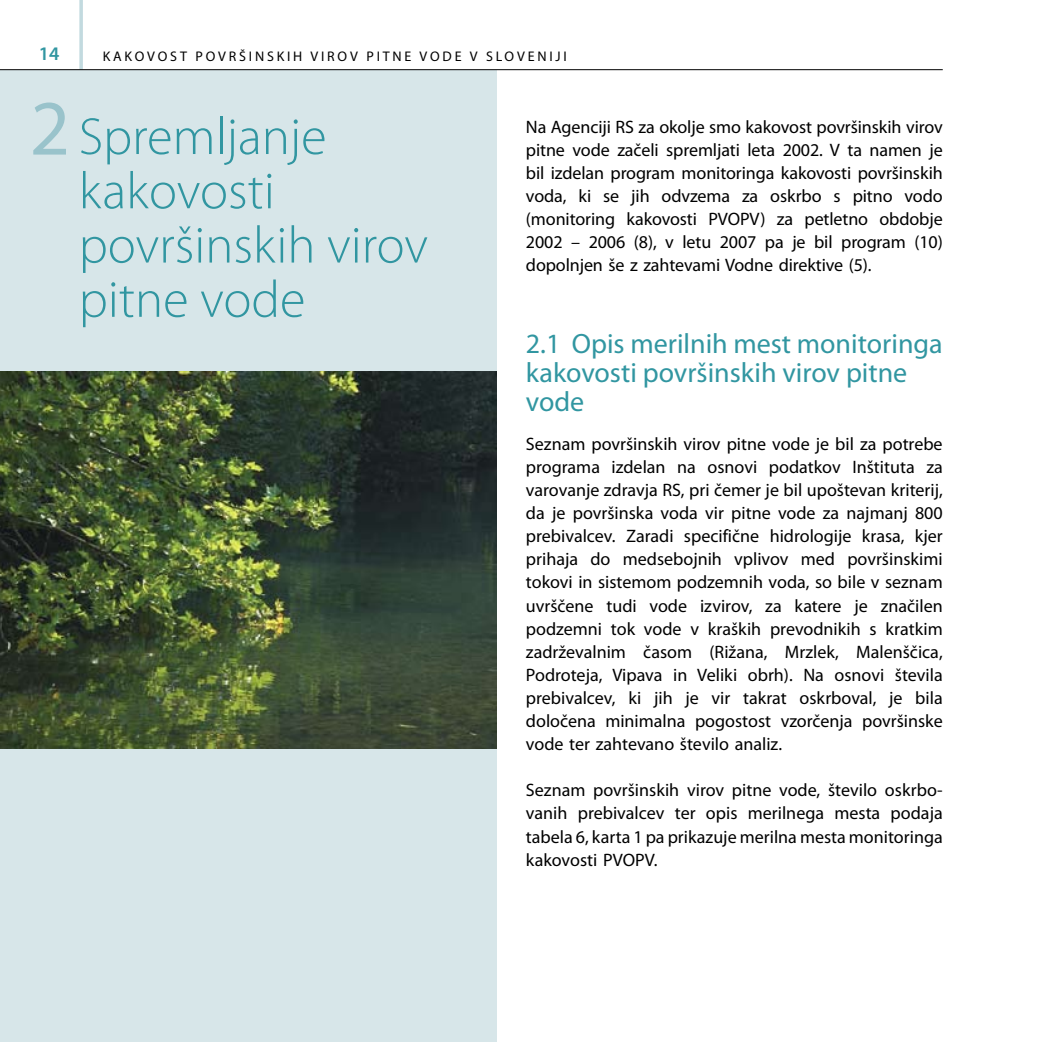
<style>
.page{position:relative;width:1042px;height:1042px;background:#fff}
.page>*{position:absolute;margin:0;border:0;box-sizing:border-box;transform-origin:0 0}
.t1{font:78.75px "Myriad Pro";color:#99c3cb}
.t2{font:300 52.5px/54.2px "Myriad Pro";color:#3196a1}
.t3{font:28px/29.1px "Myriad Pro";color:#3196a1}
.t4{font:600 19.25px "Myriad Pro";color:#3196a1}
.t5{font:18.03px/23.1px "Myriad Pro";color:#000;text-align:justify}
.t6{font:14px "Myriad Pro";letter-spacing:.2em;color:#000}
</style>
<div class="page">
<div style="left:0;top:70px;width:496px;height:972px;background:#d7e6e9"></div>
<img style="left:0;top:371px;width:496px;height:377px">
<svg style="left:79px;top:0;width:4px;height:69px"></svg>
<hr style="left:0;top:69px;width:943px;height:1px;background:#000">
<p class="t4" style="left:39px;top:43px;width:22px">14</p>
<p class="t6" style="left:103px;top:48px;width:466px">KAKOVOST POVRŠINSKIH VIROV PITNE VODE V SLOVENIJI</p>
<h1 class="t1" style="left:30px;top:85px;width:42px">2</h1>
<h2 class="t2" style="left:79px;top:110px;width:351px">Spremljanje kakovosti površinskih virov pitne vode</h2>
<p class="t5" style="left:526px;top:115px;width:418px">Na Agenciji RS za okolje smo kakovost površinskih virov pitne vode začeli spremljati leta 2002. V ta namen je bil izdelan program monitoringa kakovosti površinskih voda, ki se jih odvzema za oskrbo s pitno vodo (monitoring kakovosti PVOPV) za petletno obdobje 2002 – 2006 (8), v letu 2007 pa je bil program (10) dopolnjen še z zahtevami Vodne direktive (5).</p>
<h3 class="t3" style="left:526px;top:329px;width:418px">2.1 Opis merilnih mest monitoringa kakovosti površinskih virov pitne vode</h3>
<p class="t5" style="left:526px;top:432px;width:418px">Seznam površinskih virov pitne vode je bil za potrebe programa izdelan na osnovi podatkov Inštituta za varovanje zdravja RS, pri čemer je bil upoštevan kriterij, da je površinska voda vir pitne vode za najmanj 800 prebivalcev. Zaradi specifične hidrologije krasa, kjer prihaja do medsebojnih vplivov med površinskimi tokovi in sistemom podzemnih voda, so bile v seznam uvrščene tudi vode izvirov, za katere je značilen podzemni tok vode v kraških prevodnikih s kratkim zadrževalnim časom (Rižana, Mrzlek, Malenščica, Podroteja, Vipava in Veliki obrh). Na osnovi števila prebivalcev, ki jih je vir takrat oskrboval, je bila določena minimalna pogostost vzorčenja površinske vode ter zahtevano število analiz.</p>
<p class="t5" style="left:526px;top:779px;width:418px">Seznam površinskih virov pitne vode, število oskrbo&shy;vanih prebivalcev ter opis merilnega mesta podaja tabela 6, karta 1 pa prikazuje merilna mesta monitoringa kakovosti PVOPV.</p>
</div>
